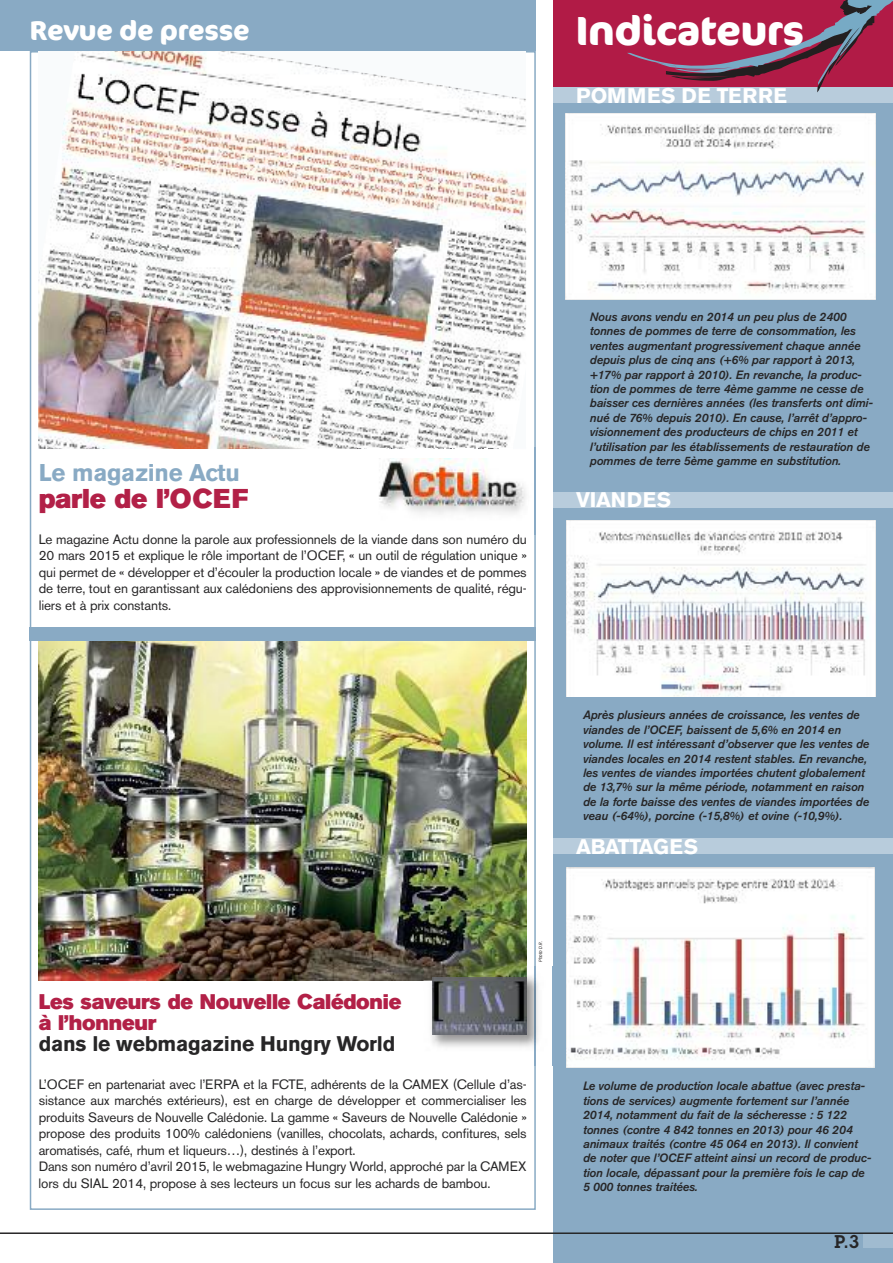
<style>
.page{position:relative;width:893px;height:1263px;background:#fff}
.page>*{position:absolute;margin:0;border:0;box-sizing:border-box;transform-origin:0 0}
.t1{font:700 40.5px "Cocon";letter-spacing:-.01em;color:#fff}
.t2{font:700 27px "Cocon";letter-spacing:-.01em;color:#fff}
.t3{font:27px "Akzidenz Grotesk BE Super";letter-spacing:-.015em;color:#b22047}
.t4{font:700 24px "Akzidenz Grotesk BE";letter-spacing:-.01em;color:#89aac4}
.t5{font:21px/21px "Akzidenz Grotesk BE Super";letter-spacing:-.015em;color:#b22047}
.t6{font:700 21px "Akzidenz Grotesk BE";letter-spacing:-.01em;color:#272627}
.t7{font:700 21px "Akzidenz Grotesk BE";letter-spacing:.02em;color:#fff}
.t8{font:700 21px "Akzidenz Grotesk BE";letter-spacing:-.02em;color:#fff}
.t9{font:600 18px "Lubalin Graph";color:#272627}
.t10{font:13.5px/16.5px "Akzidenz Grotesk BE";letter-spacing:-.01em;color:#272627;text-align:justify}
.t11{font:italic 500 12px/14.4px "Akzidenz Grotesk BE";letter-spacing:-.01em;color:#272627}
.t12{font:italic 4.5px "Vectora LH";color:#272627}
</style>
<div class="page">
<div style="left:553px;top:0;width:340px;height:1263px;background:#89aac4"></div>
<div style="left:553px;top:0;width:340px;height:95px;background:#b11b46"></div>
<div style="left:0;top:0;width:536px;height:51px;background:#89aac4"></div>
<div style="left:863px;top:1233px;width:30px;height:15px;background:#a0bbd0"></div>
<div style="left:553px;top:87px;width:340px;height:16px;background:#b8ccdc"></div>
<div style="left:553px;top:492px;width:340px;height:16px;background:#b8ccdc"></div>
<div style="left:553px;top:838px;width:340px;height:16px;background:#b8ccdc"></div>
<img style="left:565px;top:114px;width:311px;height:186px">
<img style="left:566px;top:520px;width:309px;height:177px">
<img style="left:567px;top:867px;width:308px;height:200px">
<hr style="left:0;top:1232px;width:893px;height:2px;background:#272627">
<img style="left:38px;top:51px;width:488px;height:398px">
<img style="left:39px;top:641px;width:488px;height:339px">
<img style="left:359px;top:448px;width:177px;height:87px">
<svg style="left:513px;top:448px;width:13px;height:1px"></svg>
<img style="left:357px;top:448px;width:156px;height:1px">
<img style="left:367px;top:458px;width:160px;height:56px">
<img style="left:424px;top:966px;width:129px;height:99px">
<img style="left:424px;top:966px;width:103px;height:14px">
<img style="left:432px;top:977px;width:94px;height:58px">
<div style="left:30px;top:628px;width:506px;height:13px;background:#89aac4"></div>
<svg style="left:627px;top:0;width:266px;height:92px"></svg>
<h2 class="t2" style="left:30px;top:15px;width:221px">Revue de presse</h2>
<h1 class="t1" style="left:575px;top:7px;width:230px">Indicateurs</h1>
<h3 class="t7" style="left:576px;top:87px;width:212px">POMMES DE TERRE</h3>
<h3 class="t4" style="left:39px;top:463px;width:203px">Le magazine Actu</h3>
<h2 class="t3" style="left:39px;top:488px;width:211px">parle de l’OCEF</h2>
<p class="t10" style="left:39px;top:532px;width:489px">Le magazine Actu donne la parole aux professionnels de la viande dans son numéro du 20 mars 2015 et explique le rôle important de l’OCEF, « un outil de régulation unique » qui permet de « développer et d’écouler la production locale » de viandes et de pommes de terre, tout en garantissant aux calédoniens des approvisionnements de qualité, régu&shy;liers et à prix constants.</p>
<p class="t11" style="left:590px;top:310px;width:283px">Nous avons vendu en 2014 un peu plus de 2400 tonnes de pommes de terre de consommation, les ventes augmentant progressivement chaque année depuis plus de cinq ans (+6% par rapport à 2013, +17% par rapport à 2010). En revanche, la produc&shy;tion de pommes de terre 4ème gamme ne cesse de baisser ces dernières années (les transferts ont dimi&shy;nué de 76% depuis 2010). En cause, l’arrêt d’appro&shy;visionnement des producteurs de chips en 2011 et l’utilisation par les établissements de restauration de pommes de terre 5ème gamme en substitution.</p>
<h3 class="t7" style="left:576px;top:491px;width:97px">VIANDES</h3>
<p class="t11" style="left:583px;top:709px;width:288px">Après plusieurs années de croissance, les ventes de viandes de l’OCEF, baissent de 5,6% en 2014 en volume. Il est intéressant d’observer que les ventes de viandes locales en 2014 restent stables. En revanche, les ventes de viandes importées chutent globalement de 13,7% sur la même période, notamment en raison de la forte baisse des ventes de viandes importées de veau (-64%), porcine (-15,8%) et ovine (-10,9%).</p>
<h3 class="t8" style="left:576px;top:838px;width:123px">ABATTAGES</h3>
<p class="t12" style="left:539px;top:962px;width:22px;rotate:-90deg">Photo D.R.</p>
<h3 class="t5" style="left:39px;top:993px;width:364px">Les saveurs de Nouvelle Calédonie à l’honneur</h3>
<h3 class="t6" style="left:39px;top:1035px;width:358px">dans le webmagazine Hungry World</h3>
<p class="t10" style="left:39px;top:1077px;width:490px;text-align:left">L’OCEF en partenariat avec l’ERPA et la FCTE, adhérents de la CAMEX (Cellule d’as&shy;sistance aux marchés extérieurs), est en charge de développer et commercialiser les produits Saveurs de Nouvelle Calédonie. La gamme « Saveurs de Nouvelle Calédonie » propose des produits 100% calédoniens (vanilles, chocolats, achards, confitures, sels aromatisés, café, rhum et liqueurs…), destinés à l’export.<br>Dans son numéro d’avril 2015, le webmagazine Hungry World, approché par la CAMEX lors du SIAL 2014, propose à ses lecteurs un focus sur les achards de bambou.</p>
<p class="t11" style="left:583px;top:1080px;width:288px">Le volume de production locale abattue (avec presta&shy;tions de services) augmente fortement sur l’année 2014, notamment du fait de la sécheresse : 5 122 tonnes (contre 4 842 tonnes en 2013) pour 46 204 animaux traités (contre 45 064 en 2013). Il convient de noter que l’OCEF atteint ainsi un record de produc&shy;tion locale, dépassant pour la première fois le cap de 5 000 tonnes traitées.</p>
<h3 class="t9" style="left:834px;top:1231px;width:26px">P.3</h3>
</div>
